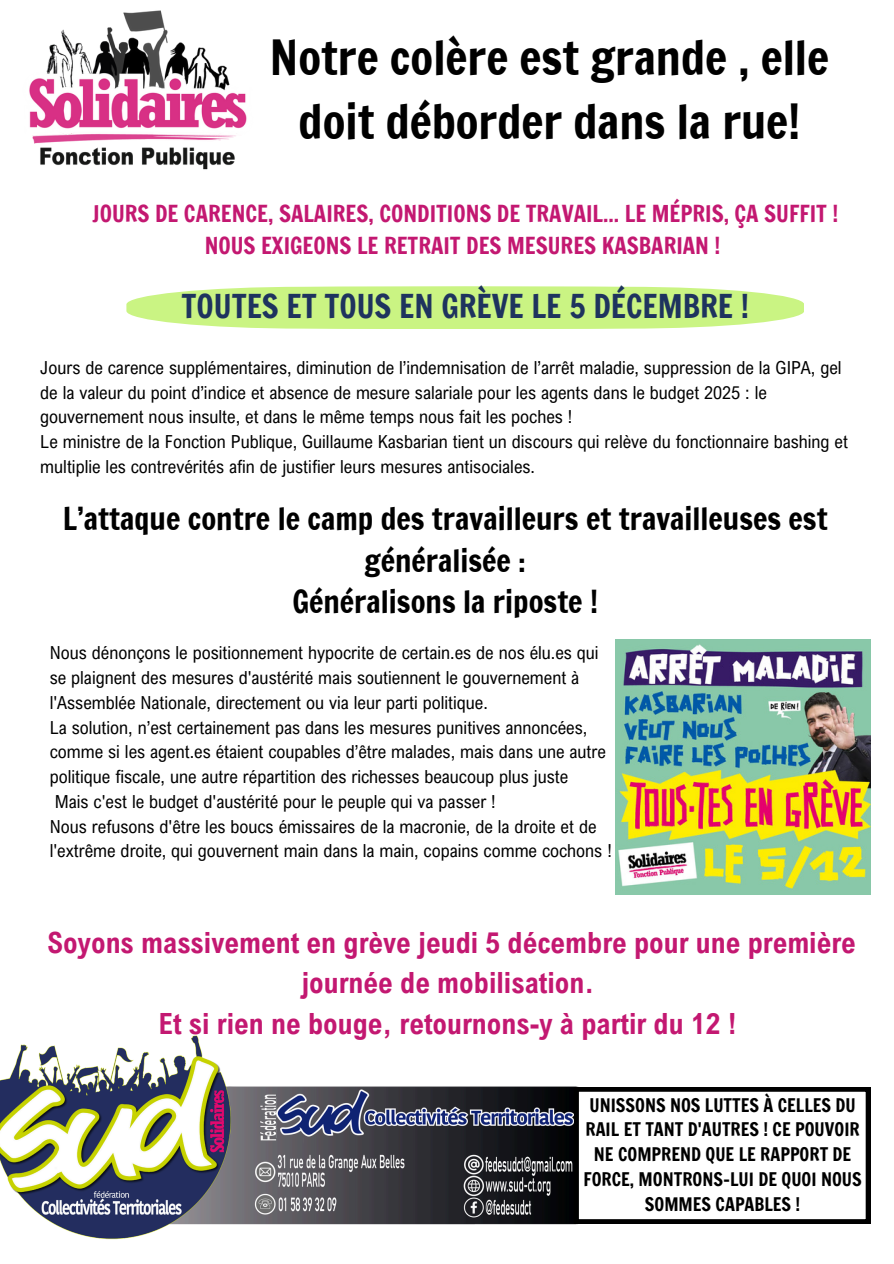
<style>
.page{position:relative;width:894px;height:1264px;background:#fff}
.page>*{position:absolute;margin:0;border:0;box-sizing:border-box;transform-origin:0 0}
.t1{font:46.5px/64.2px "Francois One";color:#000;text-align:center}
.t2{font:31.5px "Francois One";color:#1e335e}
.t3{font:30.45px/41.7px "Francois One";color:#000;text-align:center}
.t4{font:700 29.25px/40.5px "Arial Nova Cond";color:#c31871;text-align:center}
.t5{font:22.5px/31.5px "Francois One";color:#c31871;text-align:center}
.t6{font:18px/24.8px "Arial Nova Cond";color:#000}
.t7{font:18px/24.8px "Francois One";color:#000;text-align:center}
</style>
<div class="page">
<img style="left:0;top:1035px;width:592px;height:205px">
<img style="left:29px;top:10px;width:218px;height:160px">
<svg style="left:126px;top:286px;width:678px;height:43px;background:#cff591"></svg>
<img style="left:615px;top:640px;width:255px;height:254px">
<svg style="left:574px;top:1087px;width:295px;height:136px"></svg>
<h4 class="t1" style="left:270px;top:25px;width:560px">Notre colère est grande , elle doit déborder dans la rue!</h4>
<p class="t5" style="left:92px;top:198px;width:747px">JOURS DE CARENCE, SALAIRES, CONDITIONS DE TRAVAIL... LE MÉPRIS, ÇA SUFFIT !<br>NOUS EXIGEONS LE RETRAIT DES MESURES KASBARIAN !</p>
<h5 class="t2" style="left:181px;top:284px;width:569px">TOUTES ET TOUS EN GRÈVE LE 5 DÉCEMBRE !</h5>
<p class="t6" style="left:40px;top:355px;width:802px">Jours de carence supplémentaires, diminution de l’indemnisation de l’arrêt maladie, suppression de la GIPA, gel de la valeur du point d’indice et absence de mesure salariale pour les agents dans le budget 2025 : le gouvernement nous insulte, et dans le même temps nous fait les poches !</p>
<p class="t6" style="left:40px;top:429px;width:809px">Le ministre de la Fonction Publique, Guillaume Kasbarian tient un discours qui relève du fonctionnaire bashing et multiplie les contrevérités afin de justifier leurs mesures antisociales.</p>
<p class="t3" style="left:63px;top:497px;width:766px">L’attaque contre le camp des travailleurs et travailleuses est généralisée :<br>Généralisons la riposte !</p>
<p class="t6" style="left:50px;top:640px;width:550px">Nous dénonçons le positionnement hypocrite de certain.es de nos élu.es qui se plaignent des mesures d'austérité mais soutiennent le gouvernement à l'Assemblée Nationale, directement ou via leur parti politique.</p>
<p class="t6" style="left:50px;top:714px;width:557px">La solution, n’est certainement pas dans les mesures punitives annoncées, comme si les agent.es étaient coupables d’être malades, mais dans une autre politique fiscale, une autre répartition des richesses beaucoup plus juste</p>
<h3 class="t6" style="left:55px;top:788px;width:442px">Mais c'est le budget d'austérité pour le peuple qui va passer !</h3>
<p class="t6" style="left:50px;top:813px;width:563px">Nous refusons d'être les boucs émissaires de la macronie, de la droite et de l'extrême droite, qui gouvernent main dans la main, copains comme cochons !</p>
<p class="t4" style="left:47px;top:921px;width:809px">Soyons massivement en grève jeudi 5 décembre pour une première journée de mobilisation.<br>Et si rien ne bouge, retournons-y à partir du 12 !</p>
<h6 class="t7" style="left:583px;top:1092px;width:280px">UNISSONS NOS LUTTES À CELLES DU<br>RAIL ET TANT D'AUTRES ! CE POUVOIR<br>NE COMPREND QUE LE RAPPORT DE<br>FORCE, MONTRONS-LUI DE QUOI NOUS<br>SOMMES CAPABLES !</h6>
</div>
